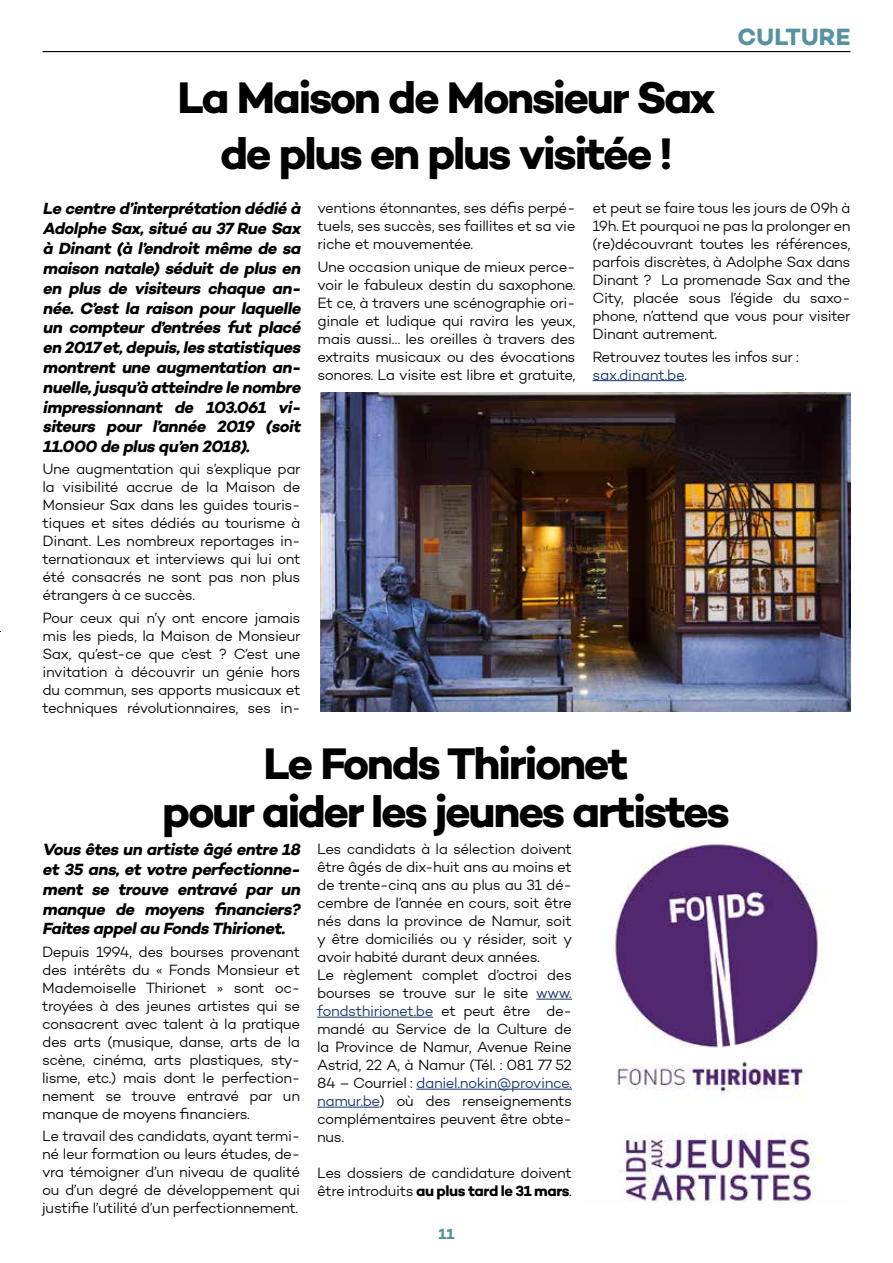
<style>
.page{position:relative;width:893px;height:1263px;background:#fff}
.page>*{position:absolute;margin:0;border:0;box-sizing:border-box;transform-origin:0 0}
.t1{font:700 45px/56.1px "Campton";letter-spacing:-.05em;color:#000;text-align:center}
.t2{font:700 24px "Campton";color:#5892a0}
.t3{font:italic 700 16.5px/19.8px "Campton";color:#000;text-align:justify}
.t4{font:300 15px/18px "Campton";letter-spacing:-.03em;color:#000;text-align:justify}
.t5{font:700 15px "Campton";color:#5892a0}
.s1{color:#12326e}
.s2{font-weight:700}
</style>
<div class="page">
<hr style="left:43px;top:51px;width:807px;height:1px;background:#000">
<hr style="left:592px;top:380px;width:92px;height:1px;background:#12326e">
<hr style="left:536px;top:999px;width:36px;height:1px;background:#12326e">
<hr style="left:317px;top:1017px;width:116px;height:1px;background:#12326e">
<hr style="left:416px;top:1089px;width:156px;height:1px;background:#12326e">
<hr style="left:317px;top:1107px;width:62px;height:1px;background:#12326e">
<img style="left:612px;top:842px;width:211px;height:361px">
<img style="left:320px;top:393px;width:530px;height:318px">
<h2 class="t2" style="left:738px;top:21px;width:114px">CULTURE</h2>
<h1 class="t1" style="left:177px;top:69px;width:539px">La Maison de Monsieur Sax de plus en plus visitée !</h1>
<p class="t3" style="left:43px;top:199px;width:263px">Le centre d’interprétation dédié à Adolphe Sax,situé au 37Rue Sax à Dinant (à l’endroit même de sa maison natale) séduit de plus en en plus de visiteurs chaque an&shy;née. C’est la raison pour laquelle un compteur d’entrées fut placé en 2017et,depuis,les statistiques montrent une augmentation an&shy;nuelle,jusqu’à atteindre le nombre impressionnant de 103.061 vi&shy;siteurs pour l’année 2019 (soit 11.000 de plus qu’en 2018).</p>
<p class="t4" style="left:43px;top:460px;width:260px">Une augmentation qui s’explique par la visibilité accrue de la Maison de Monsieur Sax dans les guides touris&shy;tiques et sites dédiés au tourisme à Dinant. Les nombreux reportages in&shy;ternationaux et interviews qui lui ont été consacrés ne sont pas non plus étrangers à ce succès.</p>
<p class="t4" style="left:43px;top:608px;width:260px">Pour ceux qui n’y ont encore jamais mis les pieds, la Maison de Monsieur Sax, qu’est-ce que c’est ? C’est une invitation à découvrir un génie hors du commun, ses apports musicaux et techniques révolutionnaires, ses in-</p>
<p class="t4" style="left:317px;top:199px;width:260px">ventions étonnantes, ses défis perpé&shy;tuels, ses succès, ses faillites et sa vie riche et mouvementée.</p>
<p class="t4" style="left:317px;top:257px;width:260px">Une occasion unique de mieux perce&shy;voir le fabuleux destin du saxophone.<br>Et ce, à travers une scénographie ori&shy;ginale et ludique qui ravira les yeux, mais aussi… les oreilles à travers des extraits musicaux ou des évocations sonores. La visite est libre et gratuite,</p>
<p class="t4" style="left:592px;top:199px;width:260px">et peut se faire tous les jours de 09h à 19h. Et pourquoi ne pas la prolonger en (re)découvrant toutes les références, parfois discrètes, à Adolphe Sax dans Dinant ? La promenade Sax and the City, placée sous l’égide du saxo&shy;phone, n’attend que vous pour visiter Dinant autrement.</p>
<p class="t4" style="left:592px;top:347px;width:208px">Retrouvez toutes les infos sur : <span class="s1">sax.dinant.be</span>.</p>
<h1 class="t1" style="left:162px;top:740px;width:569px;line-height:47.1px">Le Fonds Thirionet<br>pour aider les jeunes artistes</h1>
<p class="t3" style="left:42px;top:839px;width:263px">Vous êtes un artiste âgé entre 18 et 35 ans, et votre perfectionne&shy;ment se trouve entravé par un manque de moyens financiers?<br>Faites appelau Fonds Thirionet.</p>
<p class="t4" style="left:42px;top:942px;width:260px">Depuis 1994, des bourses provenant des intérêts du « Fonds Monsieur et Mademoiselle Thirionet » sont oc&shy;troyées à des jeunes artistes qui se consacrent avec talent à la pratique des arts (musique, danse, arts de la scène, cinéma, arts plastiques, sty&shy;lisme, etc.) mais dont le perfection&shy;nement se trouve entravé par un manque de moyens financiers.</p>
<p class="t4" style="left:42px;top:1126px;width:260px">Le travail des candidats, ayant termi&shy;né leur formation ou leurs études, de&shy;vra témoigner d’un niveau de qualité ou d’un degré de développement qui justifie l’utilité d’un perfectionnement.</p>
<p class="t4" style="left:317px;top:840px;width:257px;text-align:left">Les candidats à la sélection doivent être âgés de dix-huit ans au moins et de trente-cinq ans au plus au 31 dé&shy;cembre de l’année en cours, soit être nés dans la province de Namur, soit y être domiciliés ou y résider, soit y avoir habité durant deux années.<br>Le règlement complet d’octroi des bourses se trouve sur le site <span class="s1">www. fondsthirionet.be</span> et peut être de&shy;mandé au Service de la Culture de la Province de Namur, Avenue Reine Astrid, 22 A, à Namur (Tél. : 081 77 52<br>84 – Courriel : <span class="s1">daniel.nokin@province. namur.be</span>) où des renseignements complémentaires peuvent être obte&shy;nus.</p>
<p class="t4" style="left:317px;top:1164px;width:256px">Les dossiers de candidature doivent être introduits <span class="s2">au plus tard le 31 mars</span>.</p>
<p class="t5" style="left:438px;top:1224px;width:17px">11</p>
</div>
